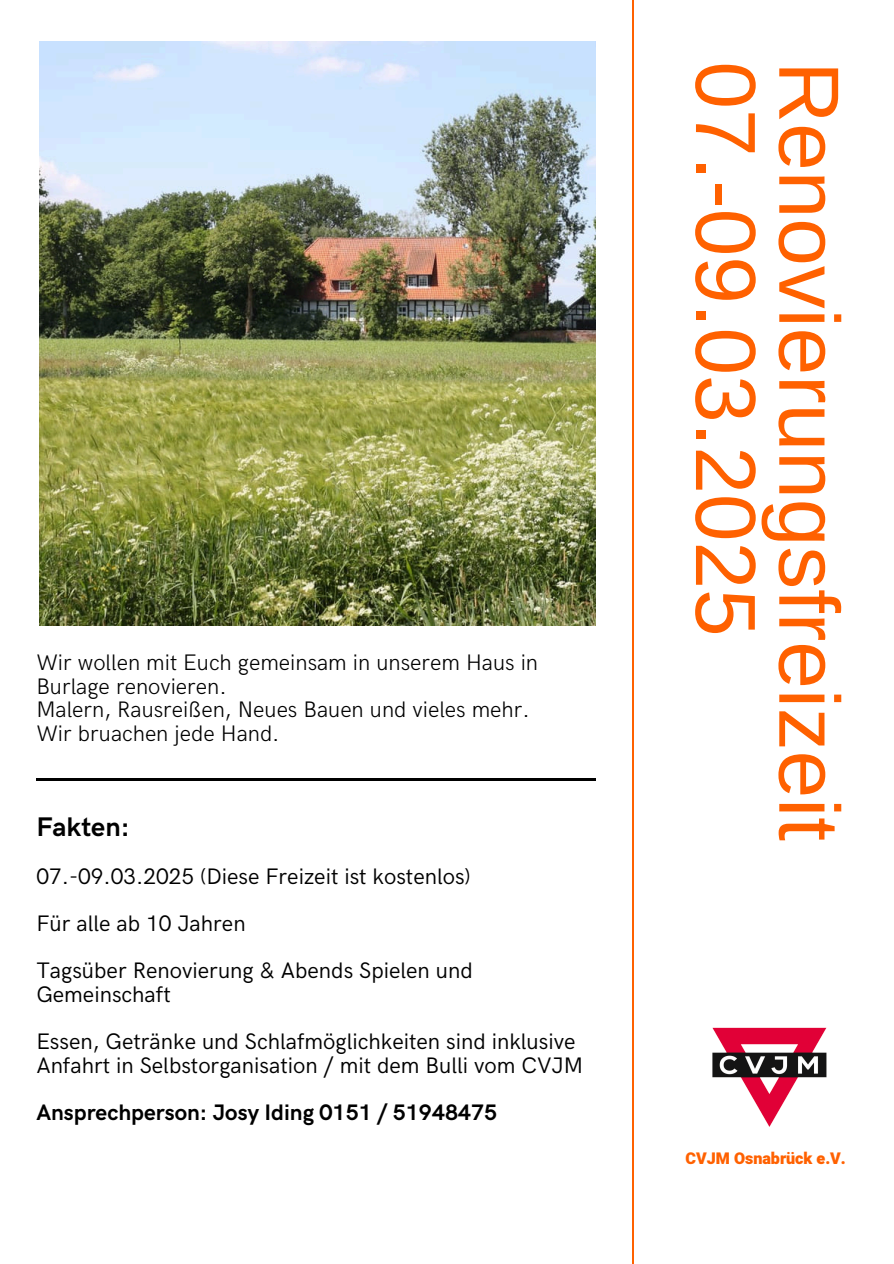
<style>
.page{position:relative;width:894px;height:1264px;background:#fff}
.page>*{position:absolute;margin:0;border:0;box-sizing:border-box;transform-origin:0 0}
.t1{font:85.5px "Arimo";color:#ff6100}
.t2{font:700 27px "HK Grotesk";color:#000}
.t3{font:22.5px/23.7px "HK Grotesk";color:#000}
.t4{font:300 22.5px/23.4px "HK Grotesk";color:#000}
.t5{font:700 22.5px "HK Grotesk";color:#000}
.t6{font:900 16.05px "Heebo";color:#ff6100}
</style>
<div class="page">
<hr style="left:632px;top:0;width:1px;height:1263px;background:#ff6100">
<hr style="left:36px;top:778px;width:559px;height:2px;background:#000">
<img style="left:712px;top:1027px;width:115px;height:100px">
<img style="left:40px;top:41px;width:555px;height:584px">
<h2 class="t4" style="left:36px;top:652px;width:503px">Wir wollen mit Euch gemeinsam in unserem Haus in Burlage renovieren.<br>Malern, Rausreißen, Neues Bauen und vieles mehr.<br>Wir bruachen jede Hand.</h2>
<h4 class="t2" style="left:36px;top:811px;width:95px">Fakten:</h4>
<h4 class="t3" style="left:36px;top:865px;width:436px">07.-09.03.2025 (Diese Freizeit ist kostenlos)</h4>
<h4 class="t3" style="left:36px;top:912px;width:211px">Für alle ab 10 Jahren</h4>
<h4 class="t3" style="left:36px;top:959px;width:438px">Tagsüber Renovierung &amp; Abends Spielen und<br>Gemeinschaft</h4>
<h3 class="t3" style="left:36px;top:1030px;width:548px">Essen, Getränke und Schlafmöglichkeiten sind inklusive<br>Anfahrt in Selbstorganisation / mit dem Bulli vom CVJM</h3>
<h1 class="t5" style="left:36px;top:1100px;width:462px">Ansprechperson: Josy Iding 0151 / 51948475</h1>
<p class="t1" style="left:773px;top:61px;width:576px;rotate:90deg">07.-09.03.2025</p>
<p class="t1" style="left:856px;top:61px;width:781px;rotate:90deg">Renovierungsfreizeit</p>
<h4 class="t6" style="left:685px;top:1147px;width:162px">CVJM Osnabrück e.V.</h4>
</div>
